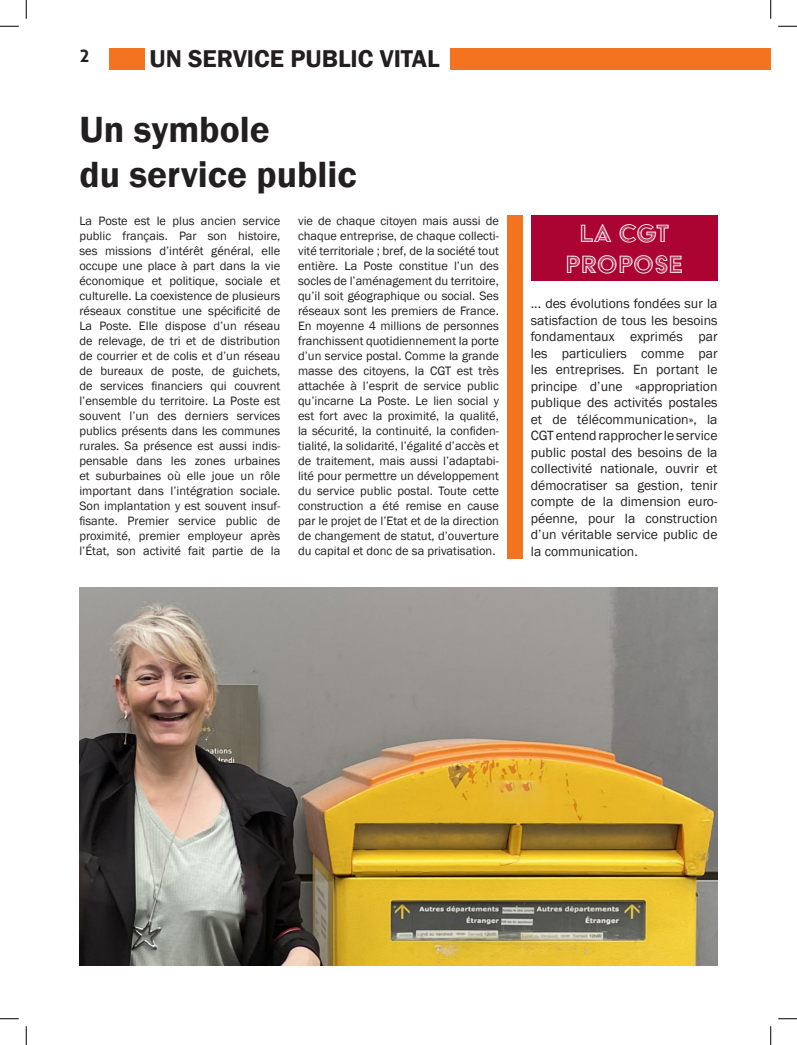
<style>
.page{position:relative;width:797px;height:1045px;background:#fff}
.page>*{position:absolute;margin:0;border:0;box-sizing:border-box;transform-origin:0 0}
._02-Titre_minuscule{font:600 37.5px/45px "Franklin Gothic";color:#231f20}
._05-Article{font:28.75px/31.2px "Acier BAT Text Gris";color:#fff;text-align:center}
._01-TITRE_CHAPITRE{font:600 25px "Franklin Gothic";color:#231f20}
.t1{font:700 17.5px "Aller";color:#231f20}
._05-Article-2{font:13.75px/16.5px "Franklin Gothic";color:#231f20;text-align:justify}
._05-Article-3{font:12.5px/15px "Franklin Gothic";color:#231f20;text-align:justify}
</style>
<div class="page">
<div style="left:110px;top:48px;width:35px;height:22px;background:#f47321"></div>
<div style="left:450px;top:48px;width:320px;height:22px;background:#f47321"></div>
<img style="left:79px;top:587px;width:638px;height:378px">
<div style="left:508px;top:215px;width:15px;height:344px;background:#f47321"></div>
<div style="left:531px;top:216px;width:186px;height:65px;background:#ab0332"></div>
<svg style="left:0;top:25px;width:19px;height:2px"></svg>
<svg style="left:778px;top:25px;width:19px;height:2px"></svg>
<svg style="left:0;top:1018px;width:19px;height:1px"></svg>
<svg style="left:778px;top:1018px;width:19px;height:1px"></svg>
<svg style="left:25px;top:0;width:2px;height:19px"></svg>
<svg style="left:25px;top:1026px;width:2px;height:19px"></svg>
<svg style="left:770px;top:0;width:1px;height:19px"></svg>
<svg style="left:770px;top:1026px;width:1px;height:19px"></svg>
<h3 class="t1" style="left:79px;top:45px;width:12px">2</h3>
<p class="_01-TITRE_CHAPITRE" style="left:149px;top:43px;width:292px">UN SERVICE PUBLIC VITAL</p>
<p class="_02-Titre_minuscule" style="left:79px;top:108px;width:279px">Un symbole<br>du service public</p>
<p class="_05-Article-3" style="left:79px;top:213px;width:202px">La Poste est le plus ancien service public français. Par son histoire, ses missions d’intérêt général, elle occupe une place à part dans la vie économique et politique, sociale et culturelle. La coexistence de plusieurs réseaux constitue une spécificité de La Poste. Elle dispose d’un réseau de relevage, de tri et de distribution de courrier et de colis et d’un réseau de bureaux de poste, de guichets, de services financiers qui couvrent l’ensemble du territoire. La Poste est souvent l’un des derniers services publics présents dans les communes rurales. Sa présence est aussi indis&shy;pensable dans les zones urbaines et suburbaines où elle joue un rôle important dans l’intégration sociale.<br>Son implantation y est souvent insuf&shy;fisante. Premier service public de proximité, premier employeur après l’État, son activité fait partie de la</p>
<p class="_05-Article-3" style="left:298px;top:213px;width:202px">vie de chaque citoyen mais aussi de chaque entreprise, de chaque collecti&shy;vité territoriale ; bref, de la société tout entière. La Poste constitue l’un des socles de l’aménagement du territoire, qu’il soit géographique ou social. Ses réseaux sont les premiers de France.<br>En moyenne 4 millions de personnes franchissent quotidiennement la porte d’un service postal. Comme la grande masse des citoyens, la CGT est très attachée à l’esprit de service public qu’incarne La Poste. Le lien social y est fort avec la proximité, la qualité, la sécurité, la continuité, la confiden&shy;tialité, la solidarité, l’égalité d’accès et de traitement, mais aussi l’adaptabi&shy;lité pour permettre un développement du service public postal. Toute cette construction a été remise en cause par le projet de l’Etat et de la direction de changement de statut, d’ouverture du capital et donc de sa privatisation.</p>
<p class="_05-Article" style="left:565px;top:218px;width:118px">LA CGT<br>PROPOSE</p>
<p class="_05-Article-2" style="left:531px;top:296px;width:188px">... des évolutions fondées sur la satisfaction de tous les besoins fondamentaux exprimés par les particuliers comme par les entreprises. En portant le principe d’une «appropriation publique des activités postales et de télécommunication», la CGT entend rapprocher le service public postal des besoins de la collectivité nationale, ouvrir et démocratiser sa gestion, tenir compte de la dimension euro&shy;péenne, pour la construction d’un véritable service public de la communication.</p>
</div>
